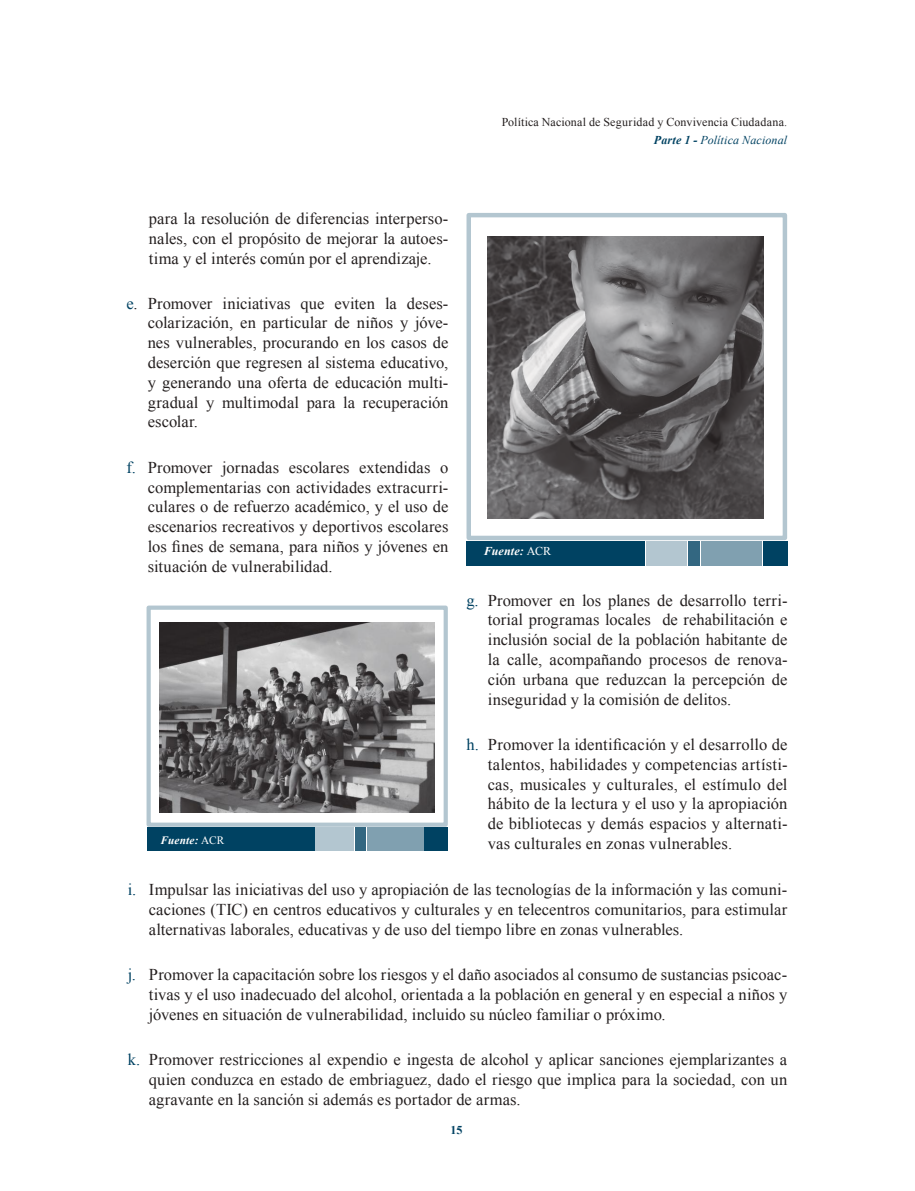
<style>
.page{position:relative;width:915px;height:1191px;background:#fff}
.page>*{position:absolute;margin:0;border:0;box-sizing:border-box;transform-origin:0 0}
.t1{font:16.5px/19.8px "Times New Roman";letter-spacing:.005em;color:#241f1f;text-align:justify}
.t2{font:12px/18px "Times New Roman";letter-spacing:.01em;color:#241f1f;text-align:right}
.t3{font:italic 700 12px "Times New Roman";letter-spacing:.015em;color:#fff}
.t4{font:700 12px "Times New Roman";color:#004262}
.t5{font:italic 700 11.25px "Times New Roman";letter-spacing:.02em;color:#fff}
.s1{font-weight:700;font-style:italic;color:#004262}
.s2{font-style:italic;color:#004262}
.s3{color:#004262}
.s4{font-weight:400;font-style:normal}
</style>
<div class="page">
<div style="left:762px;top:541px;width:25px;height:25px;background:#004262"></div>
<div style="left:466px;top:541px;width:179px;height:25px;background:#004262"></div>
<div style="left:700px;top:541px;width:60px;height:25px;background:#80a0b0"></div>
<div style="left:687px;top:541px;width:12px;height:25px;background:#336781"></div>
<div style="left:646px;top:541px;width:40px;height:25px;background:#b3c6d0"></div>
<img style="left:487px;top:236px;width:276px;height:282px">
<div style="left:425px;top:827px;width:23px;height:23px;background:#004262"></div>
<div style="left:146px;top:827px;width:168px;height:23px;background:#004262"></div>
<div style="left:367px;top:827px;width:56px;height:23px;background:#80a0b0"></div>
<div style="left:354px;top:827px;width:11px;height:23px;background:#336781"></div>
<div style="left:315px;top:827px;width:38px;height:23px;background:#b3c6d0"></div>
<img style="left:160px;top:622px;width:275px;height:191px">
<p class="t1" style="left:149px;top:208px;width:301px">para la resolución de diferencias interperso&shy;nales, con el propósito de mejorar la autoes&shy;tima y el interés común por el aprendizaje.</p>
<p class="t2" style="left:501px;top:113px;width:287px">Política Nacional de Seguridad y Convivencia Ciudadana.<br><span class="s1">Parte 1 -</span> <span class="s2">Política Nacional</span></p>
<p class="t1" style="left:148px;top:293px;width:302px;text-indent:-21px"><span class="s3">e</span>. Promover iniciativas que eviten la deses&shy;colarización, en particular de niños y jóve&shy;nes vulnerables, procurando en los casos de deserción que regresen al sistema educativo, y generando una oferta de educación multi&shy;gradual y multimodal para la recuperación escolar.</p>
<p class="t1" style="left:148px;top:457px;width:302px;text-indent:-21px"><span class="s3">f.</span> Promover jornadas escolares extendidas o complementarias con actividades extracurri&shy;culares o de refuerzo académico, y el uso de escenarios recreativos y deportivos escolares los fines de semana, para niños y jóvenes en situación de vulnerabilidad.</p>
<p class="t3" style="left:483px;top:543px;width:69px">Fuente: <span class="s4">ACR</span></p>
<p class="t1" style="left:487px;top:590px;width:301px;text-indent:-21px"><span class="s3">g.</span> Promover en los planes de desarrollo terri&shy;torial programas locales de rehabilitación e inclusión social de la población habitante de la calle, acompañando procesos de renova&shy;ción urbana que reduzcan la percepción de inseguridad y la comisión de delitos.</p>
<p class="t1" style="left:487px;top:734px;width:301px;text-indent:-21px"><span class="s3">h.</span> Promover la identificación y el desarrollo de talentos, habilidades y competencias artísti&shy;cas, musicales y culturales, el estímulo del hábito de la lectura y el uso y la apropiación de bibliotecas y demás espacios y alternati&shy;vas culturales en zonas vulnerables.</p>
<p class="t1" style="left:149px;top:879px;width:639px;text-indent:-21px"><span class="s3">i.</span> Impulsar las iniciativas del uso y apropiación de las tecnologías de la información y las comuni&shy;caciones (TIC) en centros educativos y culturales y en telecentros comunitarios, para estimular alternativas laborales, educativas y de uso del tiempo libre en zonas vulnerables.</p>
<p class="t1" style="left:149px;top:964px;width:639px;text-indent:-21px"><span class="s3">j.</span> Promover la capacitación sobre los riesgos y el daño asociados al consumo de sustancias psicoac&shy;tivas y el uso inadecuado del alcohol, orientada a la población en general y en especial a niños y jóvenes en situación de vulnerabilidad, incluido su núcleo familiar o próximo.</p>
<p class="t1" style="left:149px;top:1049px;width:639px;text-indent:-21px"><span class="s3">k.</span> Promover restricciones al expendio e ingesta de alcohol y aplicar sanciones ejemplarizantes a quien conduzca en estado de embriaguez, dado el riesgo que implica para la sociedad, con un agravante en la sanción si además es portador de armas.</p>
<p class="t5" style="left:160px;top:832px;width:65px">Fuente: <span class="s4">ACR</span></p>
<p class="t4" style="left:450px;top:1122px;width:13px">15</p>
</div>
